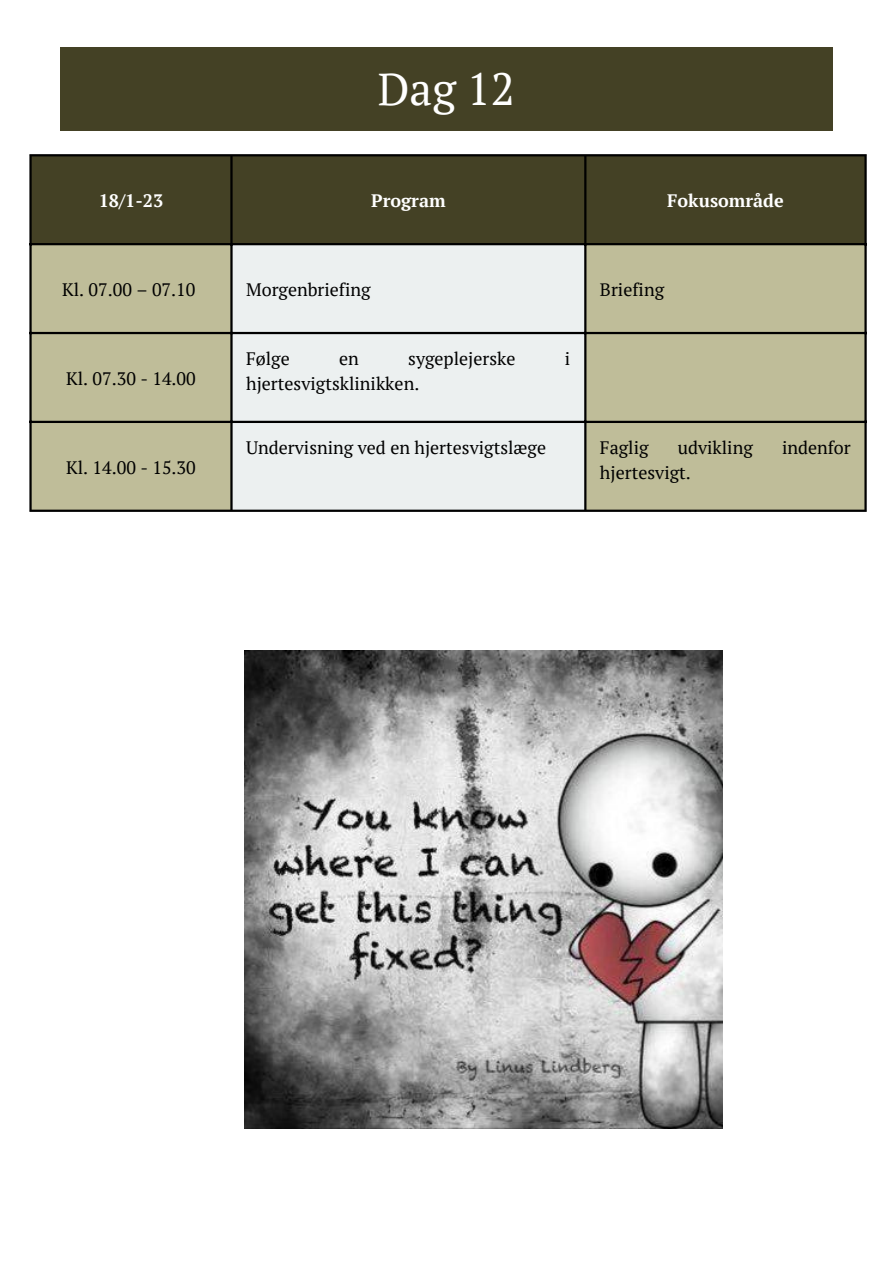
<style>
.page{position:relative;width:893px;height:1264px;background:#fff}
.page>*{position:absolute;margin:0;border:0;box-sizing:border-box;transform-origin:0 0}
.t1{font:45px "PT Serif";color:#fff}
.t2{font:18px "PT Serif";color:#000}
.t3{font:700 18px "PT Serif";color:#fff}
</style>
<div class="page">
<div style="left:32px;top:156px;width:832px;height:87px;background:#444125"></div>
<div style="left:32px;top:245px;width:832px;height:264px;background:#bfbd99"></div>
<svg style="left:232px;top:245px;width:352px;height:264px;background:#e2e6e6"></svg>
<hr style="left:29px;top:156px;width:3px;height:353px;background:#000">
<hr style="left:230px;top:156px;width:2px;height:353px;background:#000">
<hr style="left:584px;top:156px;width:2px;height:353px;background:#000">
<hr style="left:864px;top:156px;width:2px;height:353px;background:#000">
<hr style="left:29px;top:154px;width:837px;height:2px;background:#000">
<hr style="left:29px;top:243px;width:837px;height:2px;background:#000">
<hr style="left:29px;top:332px;width:837px;height:2px;background:#000">
<hr style="left:29px;top:421px;width:837px;height:2px;background:#000">
<hr style="left:29px;top:509px;width:837px;height:3px;background:#000">
<div style="left:60px;top:47px;width:772px;height:83px;background:#444125"></div>
<img style="left:244px;top:650px;width:478px;height:478px">
<h1 class="t1" style="left:378px;top:58px;width:139px">Dag 12</h1>
<p class="t3" style="left:99px;top:188px;width:66px">18/1-23</p>
<p class="t3" style="left:371px;top:188px;width:76px">Program</p>
<p class="t3" style="left:667px;top:188px;width:118px">Fokusområde</p>
<p class="t2" style="left:62px;top:277px;width:135px">Kl. 07.00 – 07.10</p>
<p class="t2" style="left:246px;top:277px;width:126px">Morgenbriefing</p>
<p class="t2" style="left:600px;top:277px;width:66px">Briefing</p>
<p class="t2" style="left:66px;top:366px;width:131px">Kl. 07.30 - 14.00</p>
<p class="t2" style="left:66px;top:455px;width:131px">Kl. 14.00 - 15.30</p>
<p class="t2" style="left:246px;top:346px;width:45px">Følge</p>
<p class="t2" style="left:339px;top:346px;width:21px">en</p>
<p class="t2" style="left:408px;top:346px;width:109px">sygeplejerske</p>
<p class="t2" style="left:565px;top:346px;width:7px">i</p>
<p class="t2" style="left:246px;top:371px;width:175px">hjertesvigtsklinikken.</p>
<p class="t2" style="left:246px;top:435px;width:301px">Undervisning ved en hjertesvigtslæge</p>
<p class="t2" style="left:600px;top:435px;width:50px">Faglig</p>
<p class="t2" style="left:677px;top:435px;width:77px">udvikling</p>
<p class="t2" style="left:782px;top:435px;width:70px">indenfor</p>
<p class="t2" style="left:600px;top:460px;width:92px">hjertesvigt.</p>
</div>
